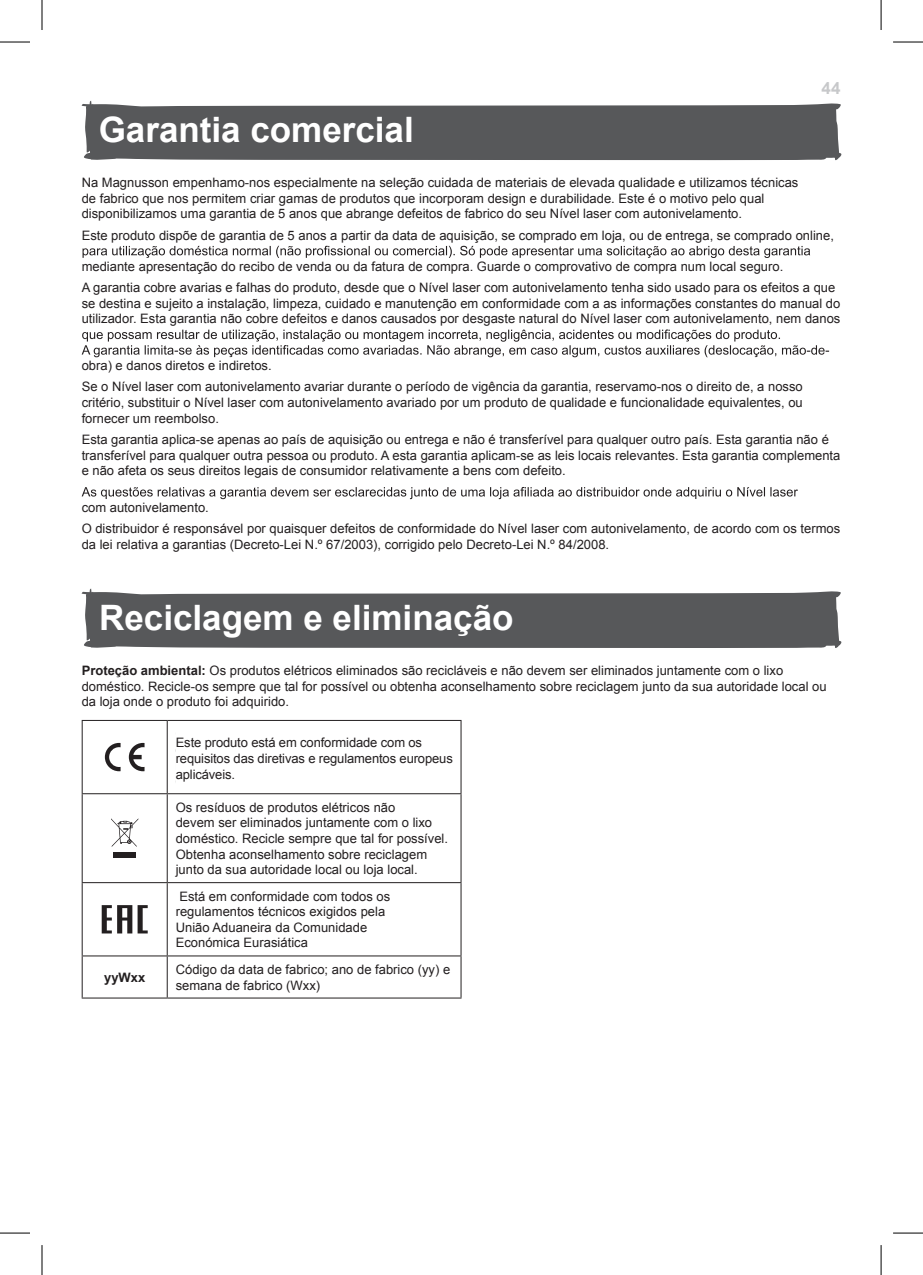
<style>
.page{position:relative;width:923px;height:1275px;background:#fff}
.page>*{position:absolute;margin:0;border:0;box-sizing:border-box;transform-origin:0 0}
.t1{font:700 35px "Arial";color:#fff}
.t2{font:700 17px "Arial";color:#c7c8ca}
.t3{font:13px/15.6px "Arial";color:#231f20}
.t4{font:700 13px "Arial";color:#231f20}
.s1{font-weight:700}
</style>
<div class="page">
<svg style="left:81px;top:101px;width:761px;height:60px;background:#68696b"></svg>
<svg style="left:83px;top:246px;width:727px;height:12px"></svg>
<svg style="left:82px;top:329px;width:747px;height:28px"></svg>
<svg style="left:82px;top:487px;width:716px;height:12px"></svg>
<svg style="left:81px;top:588px;width:761px;height:60px;background:#68696b"></svg>
<hr style="left:82px;top:720px;width:85px;height:1px;background:#231f20">
<hr style="left:82px;top:721px;width:1px;height:72px;background:#231f20">
<hr style="left:167px;top:720px;width:295px;height:1px;background:#231f20">
<hr style="left:167px;top:721px;width:1px;height:72px;background:#231f20">
<hr style="left:461px;top:721px;width:1px;height:72px;background:#231f20">
<hr style="left:82px;top:793px;width:85px;height:1px;background:#231f20">
<hr style="left:82px;top:794px;width:1px;height:88px;background:#231f20">
<hr style="left:167px;top:793px;width:295px;height:1px;background:#231f20">
<hr style="left:167px;top:794px;width:1px;height:88px;background:#231f20">
<hr style="left:461px;top:794px;width:1px;height:88px;background:#231f20">
<hr style="left:82px;top:882px;width:85px;height:1px;background:#231f20">
<hr style="left:82px;top:883px;width:1px;height:72px;background:#231f20">
<hr style="left:167px;top:882px;width:295px;height:1px;background:#231f20">
<hr style="left:167px;top:883px;width:1px;height:72px;background:#231f20">
<hr style="left:461px;top:883px;width:1px;height:72px;background:#231f20">
<hr style="left:82px;top:955px;width:85px;height:1px;background:#231f20">
<hr style="left:82px;top:956px;width:1px;height:41px;background:#231f20">
<hr style="left:167px;top:955px;width:295px;height:1px;background:#231f20">
<hr style="left:167px;top:956px;width:1px;height:41px;background:#231f20">
<hr style="left:461px;top:956px;width:1px;height:41px;background:#231f20">
<hr style="left:82px;top:997px;width:85px;height:1px;background:#231f20">
<hr style="left:167px;top:997px;width:295px;height:1px;background:#231f20">
<svg style="left:105px;top:743px;width:16px;height:28px"></svg>
<svg style="left:129px;top:743px;width:16px;height:28px"></svg>
<svg style="left:111px;top:818px;width:27px;height:28px"></svg>
<div style="left:113px;top:852px;width:23px;height:6px;background:#231f20"></div>
<svg style="left:102px;top:905px;width:30px;height:28px"></svg>
<svg style="left:138px;top:905px;width:10px;height:28px"></svg>
<hr style="left:0;top:42px;width:30px;height:1px;background:#000">
<hr style="left:893px;top:42px;width:30px;height:1px;background:#000">
<hr style="left:0;top:1232px;width:30px;height:1px;background:#000">
<hr style="left:893px;top:1232px;width:30px;height:1px;background:#000">
<hr style="left:42px;top:0;width:1px;height:30px;background:#000">
<svg style="left:42px;top:1245px;width:1px;height:29px"></svg>
<hr style="left:881px;top:0;width:1px;height:30px;background:#000">
<svg style="left:881px;top:1245px;width:1px;height:29px"></svg>
<p class="t2" style="left:822px;top:77px;width:20px">44</p>
<p class="t1" style="left:99px;top:107px;width:317px">Garantia comercial</p>
<p class="t3" style="left:82px;top:175px;width:718px">Na Magnusson empenhamo-nos especialmente na seleção cuidada de materiais de elevada qualidade e utilizamos técnicas de fabrico que nos permitem criar gamas de produtos que incorporam design e durabilidade. Este é o motivo pelo qual disponibilizamos uma garantia de 5 anos que abrange defeitos de fabrico do seu Nível laser com autonivelamento.</p>
<p class="t3" style="left:82px;top:227px;width:754px">Este produto dispõe de garantia de 5 anos a partir da data de aquisição, se comprado em loja, ou de entrega, se comprado online,</p>
<p class="t3" style="left:82px;top:256px;width:755px;line-height:21.2px">mediante apresentação do recibo de venda ou da fatura de compra. Guarde o comprovativo de compra num local seguro.<br>A garantia cobre avarias e falhas do produto, desde que o Nível laser com autonivelamento tenha sido usado para os efeitos a que</p>
<p class="t3" style="left:82px;top:295px;width:760px">se destina e sujeito a instalação, limpeza, cuidado e manutenção em conformidade com a as informações constantes do manual do utilizador. Esta garantia não cobre defeitos e danos causados por desgaste natural do Nível laser com autonivelamento, nem danos</p>
<p class="t3" style="left:82px;top:355px;width:723px;line-height:21.2px">obra) e danos diretos e indiretos.<br>Se o Nível laser com autonivelamento avariar durante o período de vigência da garantia, reservamo-nos o direito de, a nosso</p>
<p class="t3" style="left:82px;top:395px;width:723px">critério, substituir o Nível laser com autonivelamento avariado por um produto de qualidade e funcionalidade equivalentes, ou fornecer um reembolso.</p>
<p class="t3" style="left:82px;top:432px;width:760px">Esta garantia aplica-se apenas ao país de aquisição ou entrega e não é transferível para qualquer outro país. Esta garantia não é transferível para qualquer outra pessoa ou produto. A esta garantia aplicam-se as leis locais relevantes. Esta garantia complementa e não afeta os seus direitos legais de consumidor relativamente a bens com defeito.</p>
<p class="t3" style="left:82px;top:497px;width:760px;line-height:21.2px">com autonivelamento.<br>O distribuidor é responsável por quaisquer defeitos de conformidade do Nível laser com autonivelamento, de acordo com os termos</p>
<p class="t3" style="left:82px;top:536px;width:529px">da lei relativa a garantias (Decreto-Lei N.º 67/2003), corrigido pelo Decreto-Lei N.º 84/2008.</p>
<p class="t1" style="left:99px;top:595px;width:416px">Reciclagem e eliminação</p>
<p class="t3" style="left:82px;top:663px;width:746px"><span class="s1">Proteção ambiental:</span> Os produtos elétricos eliminados são recicláveis e não devem ser eliminados juntamente com o lixo doméstico. Recicle-os sempre que tal for possível ou obtenha aconselhamento sobre reciclagem junto da sua autoridade local ou da loja onde o produto foi adquirido.</p>
<p class="t3" style="left:176px;top:741px;width:238px">diretivas europeias aplicáveis, tendo sido realizado um método de avaliação de</p>
<p class="t3" style="left:176px;top:799px;width:274px">Os resíduos de produtos elétricos não<br>devem ser eliminados juntamente com o lixo doméstico. Recicle sempre que tal for possível.<br>Obtenha aconselhamento sobre reciclagem junto da sua autoridade local ou loja local.</p>
<p class="t3" style="left:176px;top:888px;width:216px">Está em conformidade com todos os regulamentos técnicos exigidos pela<br>União Aduaneira da Comunidade<br>Económica Eurasiática</p>
<p class="t4" style="left:104px;top:968px;width:43px">yyWxx</p>
<p class="t3" style="left:176px;top:961px;width:276px">Código da data de fabrico; ano de fabrico (yy) e semana de fabrico (Wxx)</p>
<p class="t3" style="left:176px;top:735px;width:279px">Este produto está em conformidade com os requisitos das diretivas e regulamentos europeus aplicáveis.</p>
</div>
